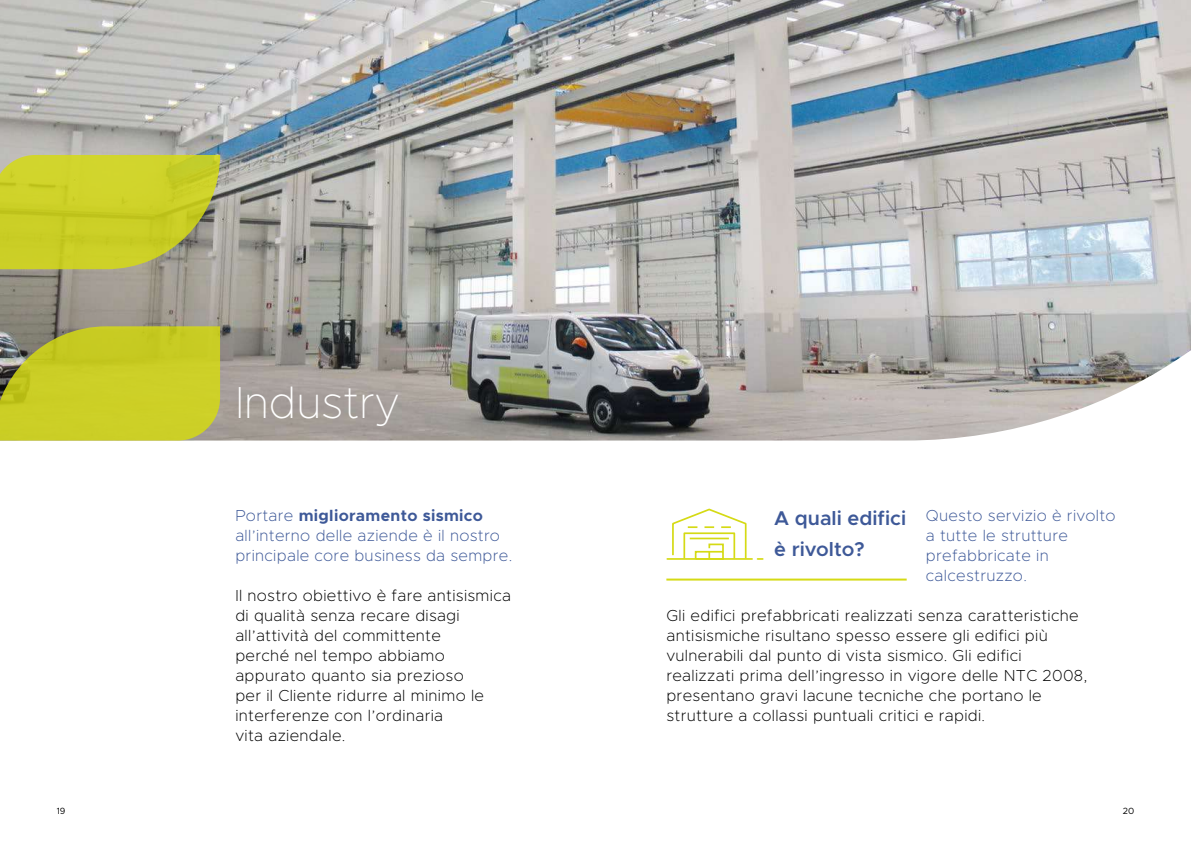
<style>
.page{position:relative;width:1191px;height:842px;background:#fff}
.page>*{position:absolute;margin:0;border:0;box-sizing:border-box;transform-origin:0 0}
.t1{font:100 45px "Metropolis";color:#fff}
.t2{font:600 20px/31px "Metropolis";color:#3e5998}
.t3{font:200 16px/20px "Metropolis";letter-spacing:.02em;color:#000}
.t4{font:200 16px/20px "Metropolis";letter-spacing:.02em;color:#3e5998}
.t5{font:9px "Metropolis";color:#000}
.s1{font-weight:700}
</style>
<div class="page">
<img style="left:0;top:0;width:1191px;height:441px">
<hr style="left:667px;top:558px;width:85px;height:2px;background:#d5da14">
<svg style="left:671px;top:508px;width:76px;height:52px"></svg>
<svg style="left:0;top:326px;width:220px;height:115px;background:#c2c42d"></svg>
<svg style="left:0;top:155px;width:220px;height:114px;background:#c5c933"></svg>
<hr style="left:666px;top:579px;width:240px;height:2px;background:#d5da14">
<h1 class="t1" style="left:235px;top:374px;width:167px">Industry</h1>
<p class="t4" style="left:235px;top:506px;width:278px">Portare <span class="s1">miglioramento sismico </span>all’interno delle aziende è il nostro principale core business da sempre.</p>
<p class="t3" style="left:235px;top:586px;width:277px">Il nostro obiettivo è fare antisismica di qualità senza recare disagi all’attività del committente<br>perché nel tempo abbiamo appurato quanto sia prezioso<br>per il Cliente ridurre al minimo le interferenze con l’ordinaria<br>vita aziendale.</p>
<p class="t2" style="left:774px;top:502px;width:134px">A quali edifici è rivolto?</p>
<p class="t4" style="left:926px;top:506px;width:191px">Questo servizio è rivolto a tutte le strutture prefabbricate in calcestruzzo.</p>
<p class="t3" style="left:666px;top:605px;width:422px">Gli edifici prefabbricati realizzati senza caratteristiche antisismiche risultano spesso essere gli edifici più vulnerabili dal punto di vista sismico. Gli edifici realizzati prima dell’ingresso in vigore delle NTC 2008, presentano gravi lacune tecniche che portano le strutture a collassi puntuali critici e rapidi.</p>
<p class="t5" style="left:57px;top:805px;width:10px">19</p>
<p class="t5" style="left:1122px;top:805px;width:13px">20</p>
</div>
